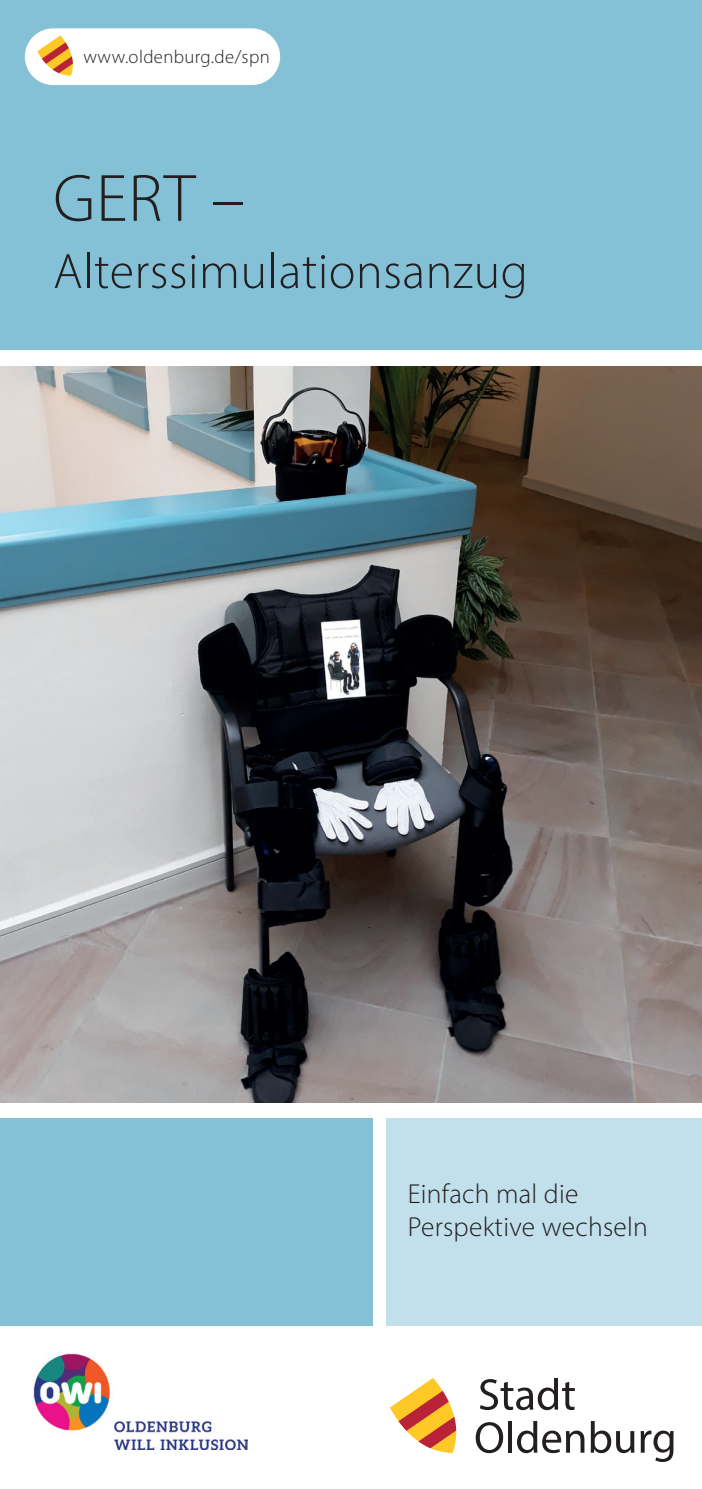
<style>
.page{position:relative;width:702px;height:1489px;background:#fff}
.page>*{position:absolute;margin:0;border:0;box-sizing:border-box;transform-origin:0 0}
.P_Titel{font:300 67.5px "Myriad Pro";color:#231f20}
.P_Untertitel{font:300 50px "Myriad Pro";letter-spacing:.01em;color:#231f20}
.P_Fließtext_11_pt{font:300 27.5px/32.5px "Myriad Pro";letter-spacing:.01em;color:#231f20}
.t1{font:300 18.75px "Myriad Pro";letter-spacing:.02em;color:#231f20}
.s1{color:#fff}
</style>
<div class="page">
<div style="left:0;top:0;width:702px;height:350px;background:#84c1d7"></div>
<div style="left:386px;top:1118px;width:316px;height:207px;background:#c1e0eb"></div>
<div style="left:0;top:1118px;width:372px;height:207px;background:#84c1d7"></div>
<img style="left:33px;top:1353px;width:214px;height:96px">
<img style="left:0;top:367px;width:702px;height:735px">
<div style="left:25px;top:28px;width:255px;height:57px;background:#fff;border-radius:28px"></div>
<svg style="left:37px;top:35px;width:36px;height:41px"></svg>
<svg style="left:390px;top:1378px;width:67px;height:74px"></svg>
<svg style="left:480px;top:1378px;width:94px;height:31px"></svg>
<svg style="left:475px;top:1422px;width:28px;height:30px"></svg>
<hr style="left:508px;top:1420px;width:4px;height:32px;background:#231f20">
<svg style="left:517px;top:1421px;width:67px;height:31px"></svg>
<svg style="left:590px;top:1421px;width:44px;height:31px"></svg>
<svg style="left:640px;top:1430px;width:33px;height:31px"></svg>
<p class="t1" style="left:73px;top:46px;width:198px"><span class="s1">o</span>www.oldenburg.de/spn</p>
<p class="P_Titel" style="left:53px;top:158px;width:193px">GERT –</p>
<p class="P_Untertitel" style="left:53px;top:241px;width:476px">Alterssimulationsanzug</p>
<p class="P_Fließtext_11_pt" style="left:407px;top:1177px;width:242px">Einfach mal die<br>Perspektive wechseln</p>
</div>
